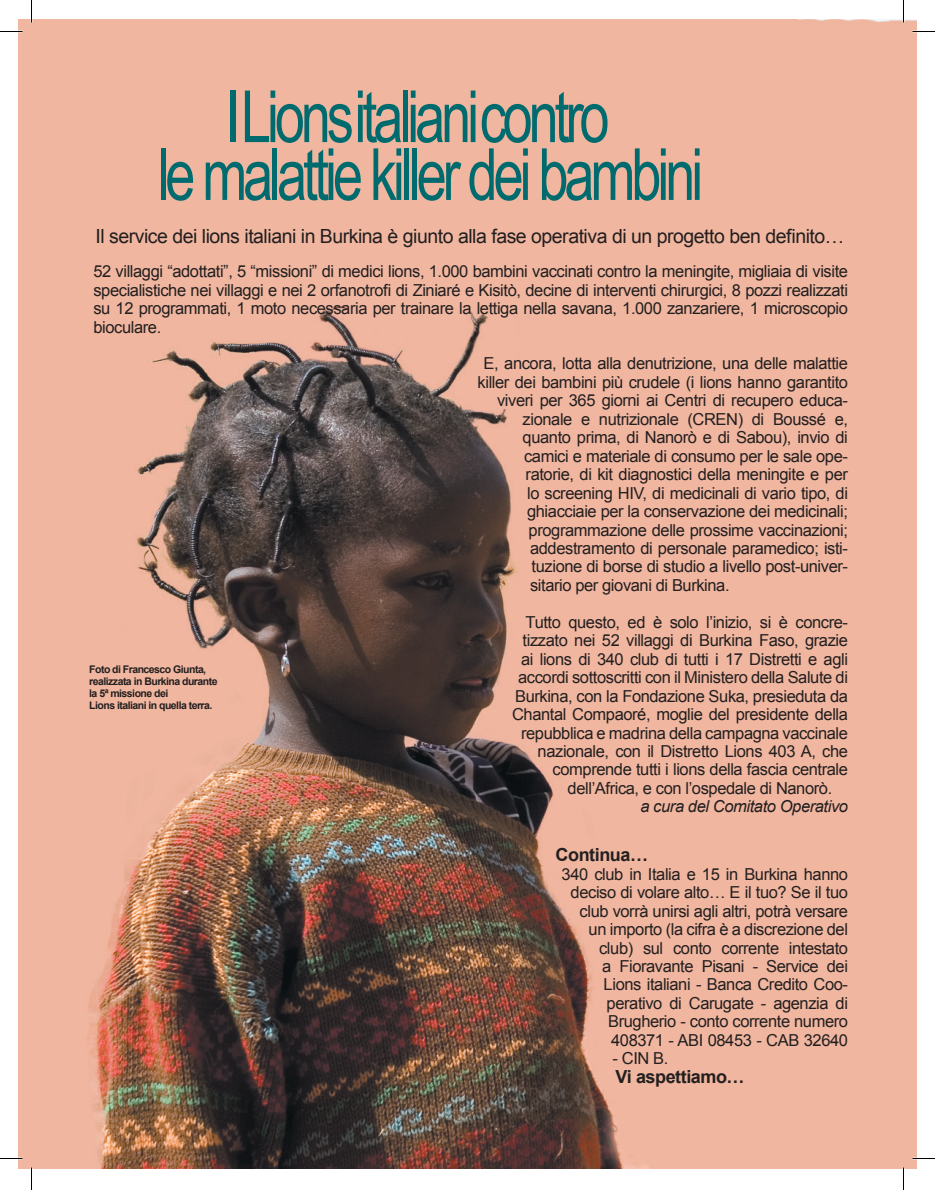
<style>
.page{position:relative;width:935px;height:1190px;background:#fff}
.page>*{position:absolute;margin:0;border:0;box-sizing:border-box;transform-origin:0 0}
.Titolo_1{font:72px "Arial";letter-spacing:-.075em;color:#006b6e;scale:.75 1}
.Sottotitolo{font:19.5px "Arial";letter-spacing:-.025em;color:#231f20}
.Rivista_int__10{font:700 18px "Arial";letter-spacing:-.025em;color:#231f20}
.Rivista_int__10-2{font:16.5px/18.5px "Arial";letter-spacing:-.025em;color:#231f20;text-align:justify}
.Rivista_int__10-3{font:italic 16.5px "Arial";letter-spacing:-.025em;color:#231f20}
.Didascalia{font:700 10.5px "Arial";letter-spacing:-.05em;color:#231f20}
</style>
<div class="page">
<img style="left:19px;top:20px;width:897px;height:1148px">
<hr style="left:0;top:1157px;width:22px;height:2px;background:#fff">
<hr style="left:912px;top:1157px;width:23px;height:2px;background:#fff">
<hr style="left:902px;top:0;width:2px;height:22px;background:#fff">
<hr style="left:902px;top:1167px;width:2px;height:23px;background:#fff">
<svg style="left:0;top:31px;width:22px;height:1px"></svg>
<svg style="left:912px;top:31px;width:23px;height:1px"></svg>
<svg style="left:0;top:1158px;width:22px;height:1px"></svg>
<svg style="left:912px;top:1158px;width:23px;height:1px"></svg>
<svg style="left:31px;top:0;width:1px;height:22px"></svg>
<svg style="left:31px;top:1167px;width:1px;height:23px"></svg>
<svg style="left:903px;top:0;width:1px;height:22px"></svg>
<svg style="left:903px;top:1167px;width:1px;height:23px"></svg>
<p class="Titolo_1" style="left:225px;top:76px;width:513px">I Lions italiani contro</p>
<p class="Titolo_1" style="left:157px;top:134px;width:729px">le malattie killer dei bambini</p>
<p class="Sottotitolo" style="left:95px;top:225px;width:750px">Il service dei lions italiani in Burkina è giunto alla fase operativa di un progetto ben definito…</p>
<p class="Rivista_int__10-2" style="left:93px;top:262px;width:756px">52 villaggi “adottati”, 5 “missioni” di medici lions, 1.000 bambini vaccinati contro la meningite, migliaia di visite specialistiche nei villaggi e nei 2 orfanotrofi di Ziniaré e Kisitò, decine di interventi chirurgici, 8 pozzi realizzati su 12 programmati, 1 moto necessaria per trainare la lettiga nella savana, 1.000 zanzariere, 1 microscopio bioculare.</p>
<p class="Rivista_int__10-2" style="left:483px;top:354px;width:366px">E, ancora, lotta alla denutrizione, una delle malattie</p>
<p class="Rivista_int__10-2" style="left:477px;top:373px;width:372px">killer dei bambini più crudele (i lions hanno garantito</p>
<p class="Rivista_int__10-2" style="left:497px;top:391px;width:352px">viveri per 365 giorni ai Centri di recupero educa-</p>
<p class="Rivista_int__10-2" style="left:522px;top:410px;width:327px">zionale e nutrizionale (CREN) di Boussé e,</p>
<p class="Rivista_int__10-2" style="left:522px;top:428px;width:327px">quanto prima, di Nanorò e di Sabou), invio di</p>
<p class="Rivista_int__10-2" style="left:524px;top:447px;width:325px">camici e materiale di consumo per le sale ope-</p>
<p class="Rivista_int__10-2" style="left:525px;top:465px;width:324px">ratorie, di kit diagnostici della meningite e per</p>
<p class="Rivista_int__10-2" style="left:527px;top:484px;width:322px">lo screening HIV, di medicinali di vario tipo, di</p>
<p class="Rivista_int__10-2" style="left:527px;top:502px;width:322px">ghiacciaie per la conservazione dei medicinali;</p>
<p class="Rivista_int__10-2" style="left:528px;top:520px;width:321px">programmazione delle prossime vaccinazioni;</p>
<p class="Rivista_int__10-2" style="left:530px;top:539px;width:319px">addestramento di personale paramedico; isti-</p>
<p class="Rivista_int__10-2" style="left:531px;top:557px;width:318px">tuzione di borse di studio a livello post-univer-</p>
<p class="Rivista_int__10-2" style="left:530px;top:576px;width:201px">sitario per giovani di Burkina.</p>
<p class="Rivista_int__10-2" style="left:525px;top:613px;width:324px">Tutto questo, ed è solo l’inizio, si è concre-</p>
<p class="Rivista_int__10-2" style="left:522px;top:631px;width:327px">tizzato nei 52 villaggi di Burkina Faso, grazie</p>
<p class="Rivista_int__10-2" style="left:521px;top:650px;width:328px">ai lions di 340 club di tutti i 17 Distretti e agli</p>
<p class="Rivista_int__10-2" style="left:518px;top:668px;width:331px">accordi sottoscritti con il Ministero della Salute di</p>
<p class="Rivista_int__10-2" style="left:515px;top:686px;width:334px">Burkina, con la Fondazione Suka, presieduta da</p>
<p class="Rivista_int__10-2" style="left:512px;top:705px;width:337px">Chantal Compaoré, moglie del presidente della</p>
<p class="Rivista_int__10-2" style="left:521px;top:723px;width:328px">repubblica e madrina della campagna vaccinale</p>
<p class="Rivista_int__10-2" style="left:537px;top:742px;width:312px">nazionale, con il Distretto Lions 403 A, che</p>
<p class="Rivista_int__10-2" style="left:552px;top:760px;width:297px">comprende tutti i lions della fascia centrale</p>
<p class="Rivista_int__10-2" style="left:567px;top:779px;width:266px">dell’Africa, e con l’ospedale di Nanorò.</p>
<p class="Rivista_int__10-3" style="left:640px;top:797px;width:209px">a cura del Comitato Operativo</p>
<p class="Rivista_int__10" style="left:555px;top:845px;width:94px">Continua…</p>
<p class="Rivista_int__10-2" style="left:561px;top:865px;width:288px;text-align:right">340 club in Italia e 15 in Burkina hanno deciso di volare alto… E il tuo? Se il tuo club vorrà unirsi agli altri, potrà versare un importo (la cifra è a discrezione del club) sul conto corrente intestato<br>a Fioravante Pisani - Service dei Lions italiani - Banca Credito Coo&shy;perativo di Carugate - agenzia di Brugherio - conto corrente numero 408371 - ABI 08453 - CAB 32640</p>
<p class="Rivista_int__10-2" style="left:612px;top:1049px;width:57px">- CIN B.</p>
<p class="Rivista_int__10" style="left:615px;top:1066px;width:130px">Vi aspettiamo…</p>
<p class="Didascalia" style="left:89px;top:663px;width:118px">Foto di Francesco Giunta,</p>
<p class="Didascalia" style="left:89px;top:675px;width:130px">realizzata in Burkina durante</p>
<p class="Didascalia" style="left:89px;top:687px;width:81px">la 5ª missione dei</p>
<p class="Didascalia" style="left:89px;top:699px;width:125px">Lions italiani in quella terra.</p>
</div>
